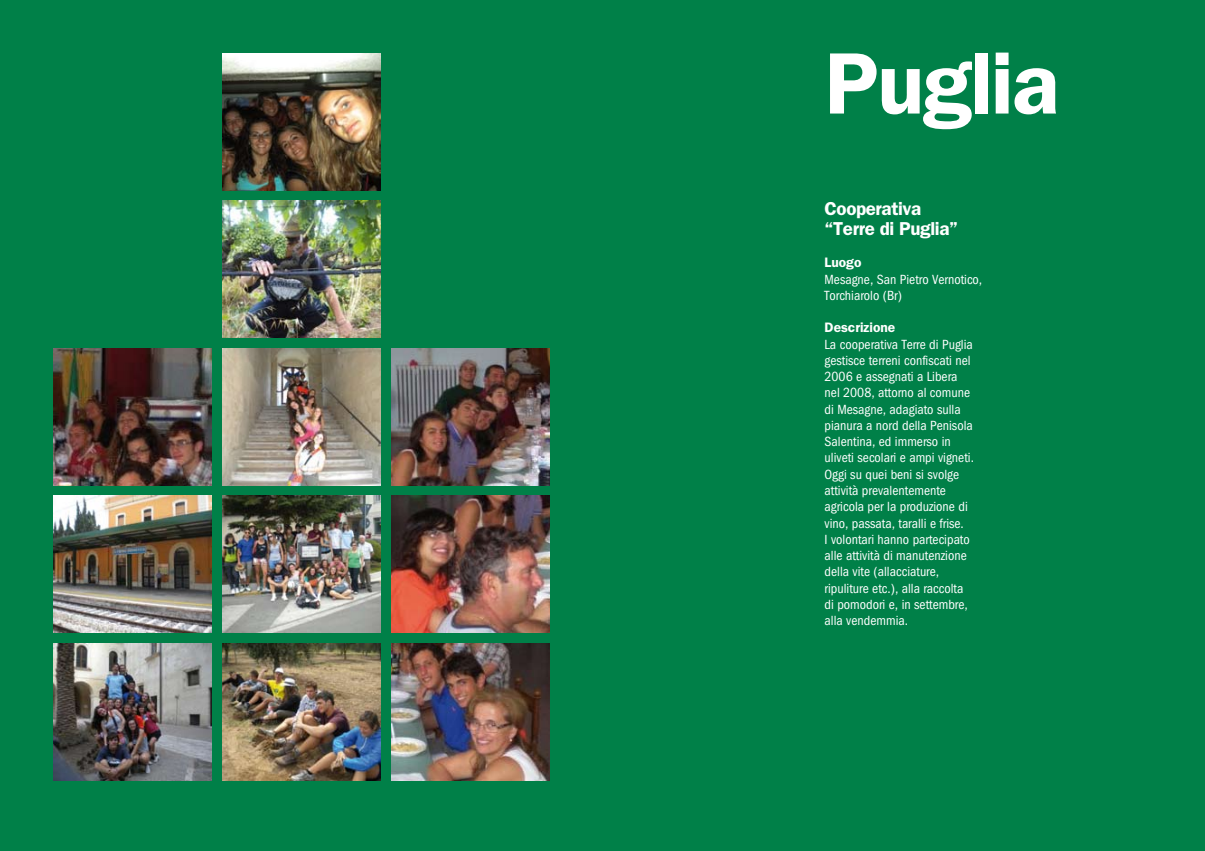
<style>
.page{position:relative;width:1205px;height:851px;background:#fff}
.page>*{position:absolute;margin:0;border:0;box-sizing:border-box;transform-origin:0 0}
.t1{font:600 87.5px "Franklin Gothic";letter-spacing:-.02em;color:#fff}
.t2{font:600 18.75px/20px "Franklin Gothic";letter-spacing:-.02em;color:#fff}
.t3{font:condensed 13.75px/16.2px "Franklin Gothic";color:#fff}
.t4{font:600 13.75px "Franklin Gothic";color:#fff}
</style>
<div class="page">
<div style="left:0;top:0;width:1205px;height:850px;background:#008048"></div>
<img style="left:222px;top:495px;width:158px;height:137px">
<img style="left:222px;top:53px;width:158px;height:137px">
<img style="left:222px;top:348px;width:158px;height:137px">
<img style="left:222px;top:201px;width:158px;height:136px">
<img style="left:222px;top:643px;width:158px;height:137px">
<img style="left:53px;top:495px;width:158px;height:137px">
<img style="left:53px;top:643px;width:158px;height:137px">
<img style="left:391px;top:495px;width:158px;height:137px">
<img style="left:391px;top:643px;width:158px;height:137px">
<img style="left:391px;top:348px;width:158px;height:137px">
<img style="left:53px;top:348px;width:158px;height:137px">
<h1 class="t1" style="left:824px;top:32px;width:236px">Puglia</h1>
<h2 class="t2" style="left:824px;top:198px;width:135px">Cooperativa “Terre di Puglia”</h2>
<p class="t4" style="left:824px;top:254px;width:38px">Luogo</p>
<p class="t3" style="left:824px;top:271px;width:159px">Mesagne, San Pietro Vernotico,<br>Torchiarolo (Br)</p>
<p class="t4" style="left:824px;top:319px;width:72px">Descrizione</p>
<p class="t3" style="left:824px;top:336px;width:151px">La cooperativa Terre di Puglia gestisce terreni confiscati nel<br>2006 e assegnati a Libera nel 2008, attorno al comune di Mesagne, adagiato sulla pianura a nord della Penisola<br>Salentina, ed immerso in uliveti secolari e ampi vigneti.<br>Oggi su quei beni si svolge attività prevalentemente agricola per la produzione di vino, passata, taralli e frise.<br>I volontari hanno partecipato alle attività di manutenzione della vite (allacciature, ripuliture etc.), alla raccolta di pomodori e, in settembre, alla vendemmia.</p>
</div>
